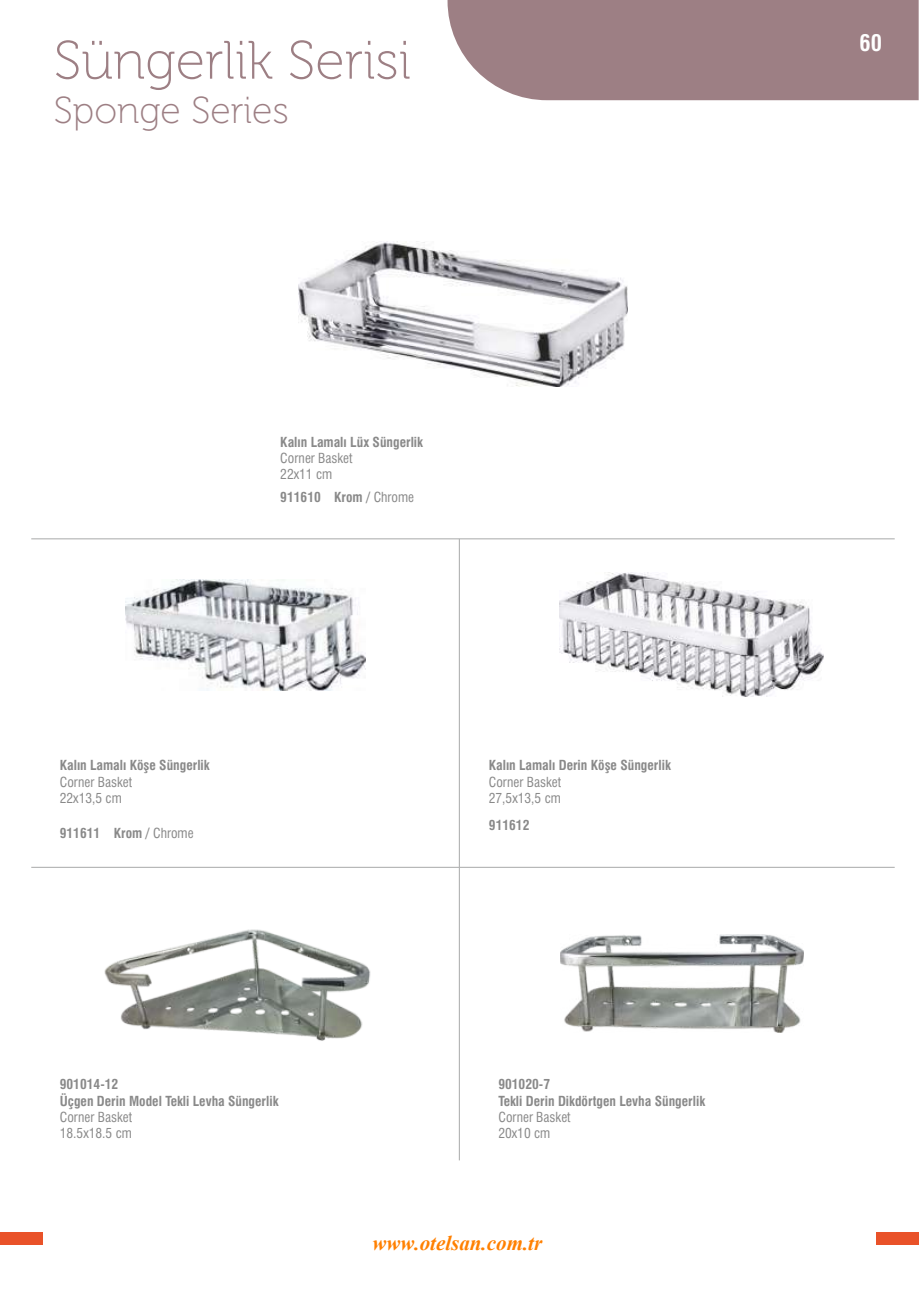
<style>
.page{position:relative;width:919px;height:1289px;background:#fff}
.page>*{position:absolute;margin:0;border:0;box-sizing:border-box;transform-origin:0 0}
.t1{font:54px "Museo 100";color:#9d7f84}
.t2{font:37.5px "Museo 100";color:#9d7f84}
.t3{font:700 condensed 22.5px "Swiss 721 BT";color:#fefefe}
.t4{font:italic 700 21px "Times New Roman";color:#ff8000}
.t5{font:700 condensed 13.5px/16.2px "Swiss 721 BT";color:#898989}
.t6{font:condensed 13.5px/16.2px "Swiss 721 BT";color:#898989}
.s1{font-weight:400}
</style>
<div class="page">
<hr style="left:459px;top:539px;width:1px;height:621px;background:#b2b3b3">
<hr style="left:31px;top:538px;width:863px;height:1px;background:#b2b3b3">
<hr style="left:31px;top:866px;width:863px;height:1px;background:#b2b3b3">
<img style="left:104px;top:929px;width:267px;height:112px">
<img style="left:560px;top:934px;width:243px;height:97px">
<div style="left:447px;top:0;width:471px;height:100px;background:#9d7f84"></div>
<div style="left:876px;top:1232px;width:42px;height:12px;background:#e95229"></div>
<div style="left:0;top:1232px;width:43px;height:12px;background:#e95229"></div>
<img style="left:299px;top:242px;width:328px;height:144px">
<img style="left:559px;top:573px;width:264px;height:124px">
<img style="left:126px;top:579px;width:240px;height:111px">
<h1 class="t1" style="left:54px;top:38px;width:358px">Süngerlik Serisi</h1>
<h2 class="t2" style="left:54px;top:95px;width:236px">Sponge Series</h2>
<p class="t5" style="left:280px;top:435px;width:144px">Kalın Lamalı Lüx Süngerlik</p>
<p class="t6" style="left:280px;top:451px;width:74px">Corner Basket<br>22x11 cm</p>
<p class="t5" style="left:280px;top:490px;width:135px">911610 Krom / <span class="s1">Chrome</span></p>
<p class="t5" style="left:60px;top:758px;width:151px">Kalın Lamalı Köşe Süngerlik</p>
<p class="t6" style="left:60px;top:775px;width:74px">Corner Basket<br>22x13,5 cm</p>
<p class="t5" style="left:60px;top:826px;width:135px">911611 Krom / <span class="s1">Chrome</span></p>
<p class="t5" style="left:60px;top:1077px;width:220px">901014-12<br>Üçgen Derin Model Tekli Levha Süngerlik</p>
<p class="t6" style="left:60px;top:1110px;width:74px">Corner Basket<br>18.5x18.5 cm</p>
<p class="t5" style="left:489px;top:758px;width:183px">Kalın Lamalı Derin Köşe Süngerlik</p>
<p class="t6" style="left:489px;top:775px;width:74px">Corner Basket<br>27,5x13,5 cm</p>
<p class="t5" style="left:489px;top:818px;width:42px">911612</p>
<p class="t5" style="left:498px;top:1077px;width:208px">901020-7<br>Tekli Derin Dikdörtgen Levha Süngerlik</p>
<p class="t6" style="left:498px;top:1110px;width:74px">Corner Basket<br>20x10 cm</p>
<h3 class="t4" style="left:372px;top:1228px;width:171px">www.otelsan.com.tr</h3>
<h3 class="t3" style="left:859px;top:34px;width:24px">60</h3>
</div>
